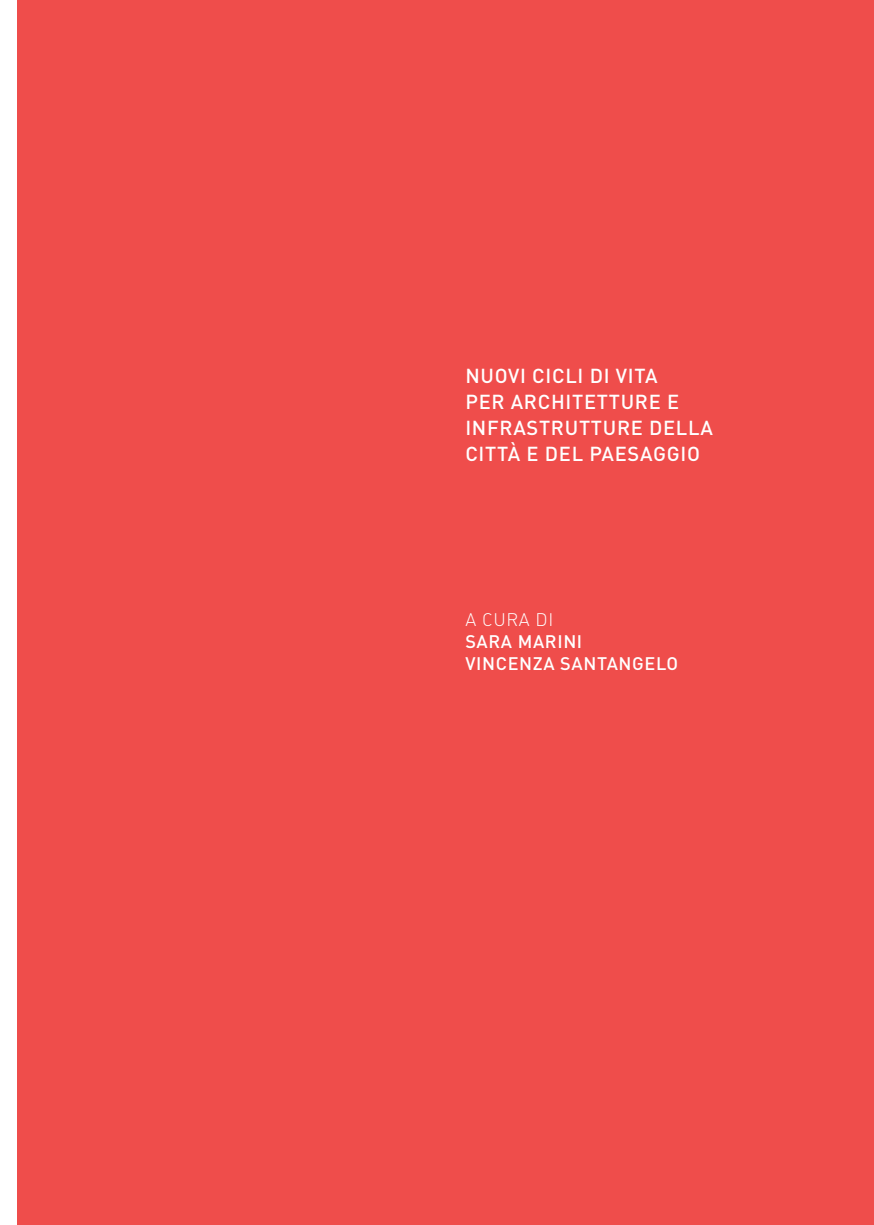
<style>
.page{position:relative;width:874px;height:1225px;background:#fff}
.page>*{position:absolute;margin:0;border:0;box-sizing:border-box;transform-origin:0 0}
.t1{font:500 20px/26px "DIN";letter-spacing:.035em;color:#fff}
.t2{font:500 18px/21.6px "DIN";letter-spacing:.035em;color:#fff;text-align:center}
.t3{font:18px "DIN Light Alternate";letter-spacing:.035em;color:#fff}
</style>
<div class="page">
<div style="left:17px;top:0;width:856px;height:1225px;background:#ef4d4b"></div>
<p class="t1" style="left:465px;top:362px;width:249px">NUOVI CICLI DI VITA<br>PER ARCHITETTURE E<br>IN FRASTRUTTURE DELLA<br>CITTÀ E DEL PAESAGGIO</p>
<p class="t3" style="left:465px;top:609px;width:89px">A CURA DI</p>
<p class="t2" style="left:465px;top:630px;width:13px">SARA</p>
<p class="t2" style="left:465px;top:630px;width:176px">MARINI<br>VI NCENZA SANTA NGELO</p>
</div>
